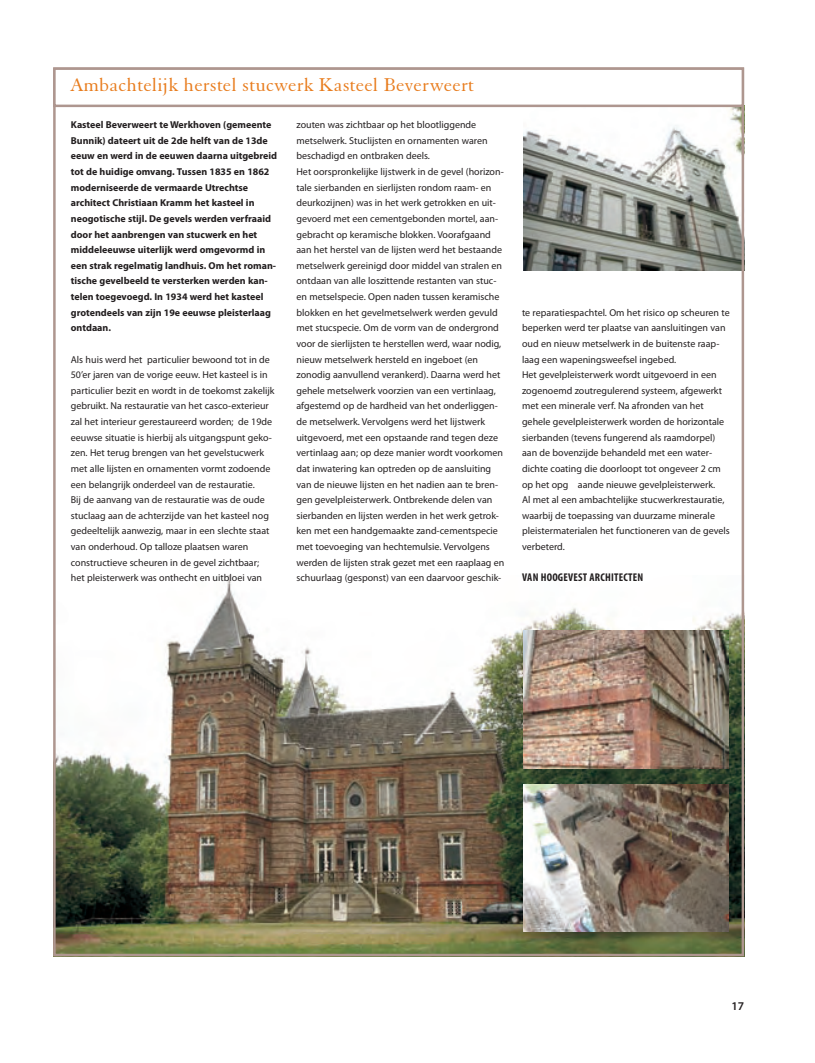
<style>
.page{position:relative;width:815px;height:1063px;background:#fff}
.page>*{position:absolute;margin:0;border:0;box-sizing:border-box;transform-origin:0 0}
.kader_kopje{font:20px "Elegant Garamond BT";letter-spacing:.015em;color:#e87c1d}
.t1{font:600 11.88px "Myriad Pro";color:#231f20}
.auteur{font:700 condensed 11.25px "Myriad Pro";letter-spacing:.02em;color:#231f20}
.kader_platte_tekst{font:10px/15.6px "Myriad Pro";color:#231f20}
.kader_platte_tekst-2{font:700 10px/15.6px "Myriad Pro";color:#231f20}
</style>
<div class="page">
<img style="left:523px;top:107px;width:218px;height:164px">
<img style="left:56px;top:576px;width:685px;height:377px">
<div style="left:53px;top:67px;width:691px;height:40px;border:2px solid #ae968f"></div>
<img style="left:523px;top:785px;width:206px;height:146px">
<img style="left:523px;top:631px;width:206px;height:138px">
<p class="kader_kopje" style="left:71px;top:73px;width:404px">Ambachtelijk herstel stucwerk Kasteel Beverweert</p>
<p class="kader_platte_tekst-2" style="left:71px;top:117px;width:208px">Kasteel Beverweert te Werkhoven (gemeente<br>Bunnik) dateert uit de 2de helft van de 13de eeuw en werd in de eeuwen daarna uitgebreid</p>
<p class="kader_platte_tekst-2" style="left:71px;top:164px;width:207px">tot de huidige omvang. Tussen 1835 en 1862 moderniseerde de vermaarde Utrechtse architect Christiaan Kramm het kasteel in neogotische stijl. De gevels werden verfraaid door het aanbrengen van stucwerk en het middeleeuwse uiterlijk werd omgevormd in een strak regelmatig landhuis. Om het roman&shy;tische gevelbeeld te versterken werden kan&shy;telen toegevoegd. In 1934 werd het kasteel grotendeels van zijn 19e eeuwse pleisterlaag ontdaan.</p>
<p class="kader_platte_tekst" style="left:71px;top:351px;width:205px">Als huis werd het particulier bewoond tot in de 50’er jaren van de vorige eeuw. Het kasteel is in particulier bezit en wordt in de toekomst zakelijk gebruikt. Na restauratie van het casco-exterieur zal het interieur gerestaureerd worden; de 19de eeuwse situatie is hierbij als uitgangspunt geko&shy;zen. Het terug brengen van het gevelstucwerk met alle lijsten en ornamenten vormt zodoende een belangrijk onderdeel van de restauratie.</p>
<p class="kader_platte_tekst" style="left:71px;top:492px;width:200px">Bij de aanvang van de restauratie was de oude stuclaag aan de achterzijde van het kasteel nog gedeeltelijk aanwezig, maar in een slechte staat van onderhoud. Op talloze plaatsen waren</p>
<p class="kader_platte_tekst" style="left:71px;top:554px;width:190px">constructieve scheuren in de gevel zichtbaar;</p>
<p class="kader_platte_tekst" style="left:71px;top:570px;width:193px">het pleisterwerk was onthecht en uitbloei van</p>
<p class="kader_platte_tekst" style="left:296px;top:117px;width:193px">zouten was zichtbaar op het blootliggende metselwerk. Stuclijsten en ornamenten waren beschadigd en ontbraken deels.</p>
<p class="kader_platte_tekst" style="left:296px;top:164px;width:209px">Het oorspronkelijke lijstwerk in de gevel (horizon&shy;tale sierbanden en sierlijsten rondom raam- en deurkozijnen) was in het werk getrokken en uit&shy;gevoerd met een cementgebonden mortel, aan&shy;gebracht op keramische blokken. Voorafgaand aan het herstel van de lijsten werd het bestaande metselwerk gereinigd door middel van stralen en ontdaan van alle loszittende restanten van stuc&shy;en metselspecie. Open naden tussen keramische blokken en het gevelmetselwerk werden gevuld met stucspecie. Om de vorm van de ondergrond voor de sierlijsten te herstellen werd, waar nodig, nieuw metselwerk hersteld en ingeboet (en zonodig aanvullend verankerd). Daarna werd het gehele metselwerk voorzien van een vertinlaag, afgestemd op de hardheid van het onderliggen&shy;de metselwerk. Vervolgens werd het lijstwerk uitgevoerd, met een opstaande rand tegen deze vertinlaag aan; op deze manier wordt voorkomen dat inwatering kan optreden op de aansluiting van de nieuwe lijsten en het nadien aan te bren&shy;gen gevelpleisterwerk. Ontbrekende delen van sierbanden en lijsten werden in het werk getrok&shy;ken met een handgemaakte zand-cementspecie met toevoeging van hechtemulsie. Vervolgens werden de lijsten strak gezet met een raaplaag en schuurlaag (gesponst) van een daarvoor geschik-</p>
<p class="kader_platte_tekst" style="left:522px;top:304px;width:209px">te reparatiespachtel. Om het risico op scheuren te beperken werd ter plaatse van aansluitingen van oud en nieuw metselwerk in de buitenste raap&shy;laag een wapeningsweefsel ingebed.</p>
<p class="kader_platte_tekst" style="left:522px;top:367px;width:204px">Het gevelpleisterwerk wordt uitgevoerd in een zogenoemd zoutregulerend systeem, afgewerkt met een minerale verf. Na afronden van het gehele gevelpleisterwerk worden de horizontale sierbanden (tevens fungerend als raamdorpel) aan de bovenzijde behandeld met een water&shy;dichte coating die doorloopt tot ongeveer 2 cm op het opg aande nieuwe gevelpleisterwerk.</p>
<p class="kader_platte_tekst" style="left:522px;top:492px;width:209px">Al met al een ambachtelijke stucwerkrestauratie, waarbij de toepassing van duurzame minerale pleistermaterialen het functioneren van de gevels verbeterd.</p>
<p class="auteur" style="left:522px;top:571px;width:123px">VAN HOOGEVEST ARCHITECTEN</p>
<p class="t1" style="left:731px;top:998px;width:14px">17</p>
</div>
